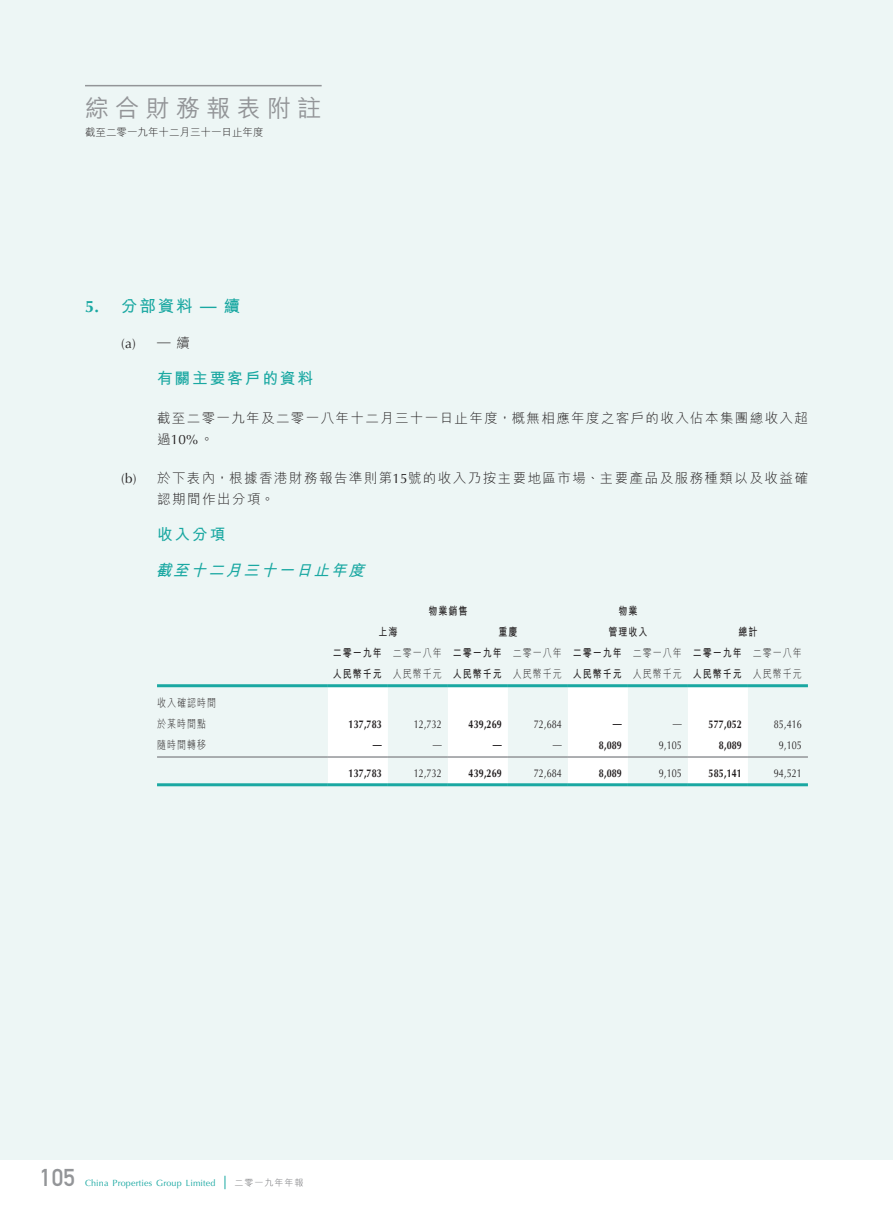
<style>
.page{position:relative;width:893px;height:1212px;background:#fff}
.page>*{position:absolute;margin:0;border:0;box-sizing:border-box;transform-origin:0 0}
.t1{font:500 24px "M Hei HK";letter-spacing:.265em;color:#939598}
.t2{font:24px "DIN Mittelschrift Std";color:#939598}
._03_H1{font:700 16.5px "M Hei HK";color:#1aa8a2}
._03_H1-2{font:700 16.5px "Optima LT Std";color:#1aa8a2}
._04___H2{font:700 15.75px "M Hei HK";letter-spacing:.115em;color:#1aa8a2}
._05_____H3{font:italic 700 15.75px "M Hei HK";color:#1aa8a2}
._08____IN2{font:300 13.5px "M Hei HK";letter-spacing:.11em;color:#231f20}
._13_____P4{font:300 13.5px/21px "M Hei HK";letter-spacing:.1em;color:#231f20}
._08____IN2-2{font:13.5px "Optima LT Std";color:#231f20}
._13_____P4-2{font:700 11.25px "Optima LT Std";letter-spacing:.015em;color:#231f20;scale:.8 1}
._13_____P4-3{font:700 11.25px "M Hei HK";letter-spacing:.115em;color:#231f20;scale:.8 1}
._13_____P4-4{font:300 11.25px "M Hei HK";letter-spacing:.115em;color:#231f20;scale:.8 1}
._13_____P4-5{font:11.25px "Optima LT Std";letter-spacing:.015em;color:#231f20;scale:.8 1}
.t3{font:300 10.5px "M Hei HK";color:#231f20}
.t4{font:9px "Optima LT Std";letter-spacing:.015em;color:#1aa8a2}
.t5{font:300 9px "M Hei HK";letter-spacing:.115em;color:#6c6d70}
.s1{font-family:"Optima LT Std"}
.s2{font-family:"Optima LT Std";font-weight:400}
</style>
<div class="page">
<div style="left:0;top:0;width:893px;height:1159px;background:#edf6f5"></div>
<hr style="left:85px;top:85px;width:237px;height:1px;background:#939598">
<svg style="left:225px;top:1176px;width:1px;height:13px"></svg>
<svg style="left:328px;top:687px;width:420px;height:96px"></svg>
<hr style="left:157px;top:684px;width:171px;height:3px;background:#1aa8a2">
<hr style="left:328px;top:684px;width:60px;height:3px;background:#1aa8a2">
<hr style="left:388px;top:684px;width:60px;height:3px;background:#1aa8a2">
<hr style="left:448px;top:684px;width:60px;height:3px;background:#1aa8a2">
<hr style="left:508px;top:684px;width:60px;height:3px;background:#1aa8a2">
<hr style="left:568px;top:684px;width:60px;height:3px;background:#1aa8a2">
<hr style="left:628px;top:684px;width:60px;height:3px;background:#1aa8a2">
<hr style="left:688px;top:684px;width:60px;height:3px;background:#1aa8a2">
<hr style="left:748px;top:684px;width:60px;height:3px;background:#1aa8a2">
<hr style="left:157px;top:756px;width:171px;height:2px;background:#939598">
<hr style="left:328px;top:756px;width:60px;height:2px;background:#939598">
<hr style="left:388px;top:756px;width:60px;height:2px;background:#939598">
<hr style="left:448px;top:756px;width:60px;height:2px;background:#939598">
<hr style="left:508px;top:756px;width:60px;height:2px;background:#939598">
<hr style="left:568px;top:756px;width:60px;height:2px;background:#939598">
<hr style="left:628px;top:756px;width:60px;height:2px;background:#939598">
<hr style="left:688px;top:756px;width:60px;height:2px;background:#939598">
<hr style="left:748px;top:756px;width:60px;height:2px;background:#939598">
<hr style="left:157px;top:783px;width:171px;height:3px;background:#1aa8a2">
<hr style="left:328px;top:783px;width:60px;height:3px;background:#1aa8a2">
<hr style="left:388px;top:783px;width:60px;height:3px;background:#1aa8a2">
<hr style="left:448px;top:783px;width:60px;height:3px;background:#1aa8a2">
<hr style="left:508px;top:783px;width:60px;height:3px;background:#1aa8a2">
<hr style="left:568px;top:783px;width:60px;height:3px;background:#1aa8a2">
<hr style="left:628px;top:783px;width:60px;height:3px;background:#1aa8a2">
<hr style="left:688px;top:783px;width:60px;height:3px;background:#1aa8a2">
<hr style="left:748px;top:783px;width:60px;height:3px;background:#1aa8a2">
<h1 class="t1" style="left:85px;top:91px;width:238px">綜合財務報表附註</h1>
<p class="t3" style="left:85px;top:124px;width:180px">截至二零一九年十二月三十一日止年度</p>
<p class="_03_H1-2" style="left:85px;top:297px;width:15px">5.</p>
<p class="_03_H1" style="left:121px;top:294px;width:121px">分部資料 <span class="s1">—</span> 續</p>
<p class="_08____IN2" style="left:177px;top:333px;width:15px">續</p>
<p class="_08____IN2-2" style="left:121px;top:335px;width:16px">a( )</p>
<p class="_08____IN2-2" style="left:157px;top:334px;width:15px">—</p>
<p class="_04___H2" style="left:157px;top:366px;width:158px">有關主要客戶的資料</p>
<p class="_13_____P4" style="left:157px;top:407px;width:652px">截至二零一九年及二零一八年十二月三十一日止年度，概無相應年度之客戶的收入佔本集團總收入超過<span class="s2">10%</span>。</p>
<p class="_08____IN2" style="left:157px;top:468px;width:652px">於下表內，根據香港財務報告準則第<span class="s2">15</span>號的收入乃按主要地區市場、主要產品及服務種類以及收益確</p>
<p class="_08____IN2-2" style="left:121px;top:470px;width:17px">b( )</p>
<p class="_08____IN2" style="left:157px;top:489px;width:119px">認期間作出分項。</p>
<p class="_04___H2" style="left:157px;top:522px;width:70px">收入分項</p>
<p class="_05_____H3" style="left:155px;top:558px;width:216px">截至十二月三十一日止年度</p>
<p class="_13_____P4-4" style="left:157px;top:695px;width:75px">收入確認時間</p>
<p class="_13_____P4-4" style="left:157px;top:716px;width:63px">於某時間點</p>
<p class="_13_____P4-4" style="left:157px;top:737px;width:63px">隨時間轉移</p>
<p class="_13_____P4-3" style="left:428px;top:603px;width:50px">物業銷售</p>
<p class="_13_____P4-3" style="left:618px;top:603px;width:25px">物業</p>
<p class="_13_____P4-3" style="left:378px;top:624px;width:25px">上海</p>
<p class="_13_____P4-3" style="left:498px;top:624px;width:25px">重慶</p>
<p class="_13_____P4-3" style="left:608px;top:624px;width:50px">管理收入</p>
<p class="_13_____P4-3" style="left:738px;top:624px;width:25px">總計</p>
<p class="_13_____P4-3" style="left:333px;top:645px;width:63px">二零一九年</p>
<p class="_13_____P4-4" style="left:393px;top:645px;width:63px">二零一八年</p>
<p class="_13_____P4-3" style="left:453px;top:645px;width:63px">二零一九年</p>
<p class="_13_____P4-4" style="left:513px;top:645px;width:63px">二零一八年</p>
<p class="_13_____P4-3" style="left:573px;top:645px;width:63px">二零一九年</p>
<p class="_13_____P4-4" style="left:633px;top:645px;width:63px">二零一八年</p>
<p class="_13_____P4-3" style="left:693px;top:645px;width:63px">二零一九年</p>
<p class="_13_____P4-4" style="left:753px;top:645px;width:63px">二零一八年</p>
<p class="_13_____P4-3" style="left:333px;top:666px;width:63px">人民幣千元</p>
<p class="_13_____P4-4" style="left:393px;top:666px;width:63px">人民幣千元</p>
<p class="_13_____P4-3" style="left:453px;top:666px;width:63px">人民幣千元</p>
<p class="_13_____P4-4" style="left:513px;top:666px;width:63px">人民幣千元</p>
<p class="_13_____P4-3" style="left:573px;top:666px;width:63px">人民幣千元</p>
<p class="_13_____P4-4" style="left:633px;top:666px;width:63px">人民幣千元</p>
<p class="_13_____P4-3" style="left:693px;top:666px;width:63px">人民幣千元</p>
<p class="_13_____P4-4" style="left:753px;top:666px;width:63px">人民幣千元</p>
<p class="_13_____P4-2" style="left:349px;top:717px;width:43px">137,783</p>
<p class="_13_____P4-5" style="left:414px;top:717px;width:37px">12,732</p>
<p class="_13_____P4-2" style="left:469px;top:717px;width:43px">439,269</p>
<p class="_13_____P4-5" style="left:534px;top:717px;width:37px">72,684</p>
<p class="_13_____P4-2" style="left:613px;top:716px;width:13px">—</p>
<p class="_13_____P4-5" style="left:673px;top:716px;width:13px">—</p>
<p class="_13_____P4-2" style="left:709px;top:717px;width:43px">577,052</p>
<p class="_13_____P4-5" style="left:774px;top:717px;width:37px">85,416</p>
<p class="_13_____P4-2" style="left:373px;top:737px;width:13px">—</p>
<p class="_13_____P4-5" style="left:433px;top:737px;width:13px">—</p>
<p class="_13_____P4-2" style="left:493px;top:737px;width:13px">—</p>
<p class="_13_____P4-5" style="left:553px;top:737px;width:13px">—</p>
<p class="_13_____P4-2" style="left:599px;top:738px;width:30px">8,089</p>
<p class="_13_____P4-5" style="left:659px;top:738px;width:30px">9,105</p>
<p class="_13_____P4-2" style="left:719px;top:738px;width:30px">8,089</p>
<p class="_13_____P4-5" style="left:779px;top:738px;width:30px">9,105</p>
<p class="_13_____P4-2" style="left:349px;top:767px;width:43px">137,783</p>
<p class="_13_____P4-5" style="left:414px;top:767px;width:37px">12,732</p>
<p class="_13_____P4-2" style="left:469px;top:767px;width:43px">439,269</p>
<p class="_13_____P4-5" style="left:534px;top:767px;width:37px">72,684</p>
<p class="_13_____P4-2" style="left:599px;top:767px;width:30px">8,089</p>
<p class="_13_____P4-5" style="left:659px;top:767px;width:30px">9,105</p>
<p class="_13_____P4-2" style="left:709px;top:767px;width:43px">585,141</p>
<p class="_13_____P4-5" style="left:774px;top:767px;width:37px">94,521</p>
<h1 class="t2" style="left:40px;top:1163px;width:37px">105</h1>
<p class="t4" style="left:85px;top:1177px;width:132px">China Properties Group Limited</p>
<p class="t5" style="left:234px;top:1176px;width:71px">二零一九年年報</p>
</div>
